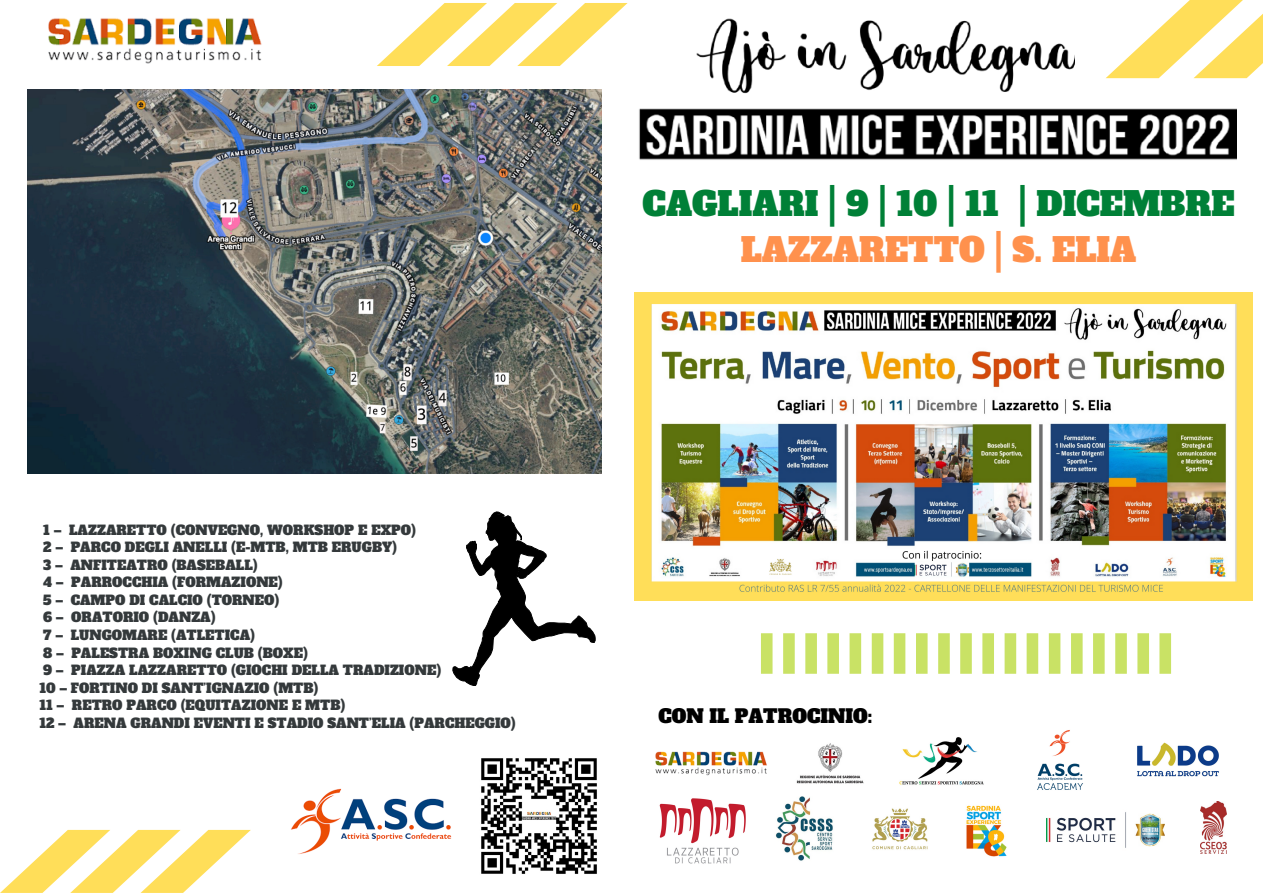
<style>
.page{position:relative;width:1263px;height:894px;background:#fff}
.page>*{position:absolute;margin:0;border:0;box-sizing:border-box;transform-origin:0 0}
.t1{font:32.55px "Alfa Slab One";color:#008037}
.t2{font:32.55px "Alfa Slab One";color:#ff914d}
.t3{font:18.45px "Alfa Slab One";color:#000}
.t4{font:13.05px/17.5px "Alfa Slab One";color:#34393b}
</style>
<div class="page">
<svg style="left:1px;top:829px;width:250px;height:63px"></svg>
<svg style="left:1106px;top:0;width:157px;height:78px"></svg>
<svg style="left:377px;top:3px;width:251px;height:63px"></svg>
<img style="left:696px;top:18px;width:379px;height:76px">
<img style="left:655px;top:751px;width:112px;height:25px">
<img style="left:796px;top:743px;width:68px;height:41px">
<svg style="left:761px;top:633px;width:410px;height:40px"></svg>
<img style="left:1047px;top:812px;width:118px;height:36px">
<img style="left:872px;top:808px;width:56px;height:42px">
<img style="left:1037px;top:730px;width:46px;height:60px">
<img style="left:775px;top:796px;width:58px;height:65px">
<img style="left:966px;top:805px;width:41px;height:52px">
<img style="left:1200px;top:801px;width:26px;height:51px">
<img style="left:1137px;top:742px;width:82px;height:35px">
<img style="left:639px;top:108px;width:597px;height:52px">
<img style="left:659px;top:798px;width:87px;height:66px">
<img style="left:899px;top:737px;width:85px;height:48px">
<img style="left:635px;top:292px;width:617px;height:308px">
<img style="left:27px;top:89px;width:575px;height:384px">
<img style="left:481px;top:758px;width:116px;height:116px">
<svg style="left:453px;top:511px;width:142px;height:174px"></svg>
<img style="left:48px;top:18px;width:214px;height:45px">
<img style="left:291px;top:788px;width:161px;height:66px">
<p class="t4" style="left:39px;top:521px;width:478px">1 – LAZZARETTO (CONVEGNO, WORKSHOP E EXPO)<br>2 – PARCO DEGLI ANELLI (E-MTB, MTB ERUGBY)<br>3 – ANFITEATRO (BASEBALL)<br>4 – PARROCCHIA (FORMAZIONE)<br>5 – CAMPO DI CALCIO (TORNEO)<br>6 – ORATORIO (DANZA)<br>7 – LUNGOMARE (ATLETICA)<br>8 – PALESTRA BOXING CLUB (BOXE)<br>9 – PIAZZA LAZZARETTO (GIOCHI DELLA TRADIZIONE)<br>10 – FORTINO DI SANT’IGNAZIO (MTB)<br>11 – RETRO PARCO (EQUITAZIONE E MTB)<br>12 – ARENA GRANDI EVENTI E STADIO SANT’ELIA (PARCHEGGIO)</p>
<h1 class="t1" style="left:642px;top:183px;width:594px">CAGLIARI | 9 | 10 | 11 | DICEMBRE</h1>
<h1 class="t2" style="left:741px;top:228px;width:397px">LAZZARETTO | S. ELIA</h1>
<h2 class="t3" style="left:659px;top:704px;width:215px">CON IL PATROCINIO:</h2>
</div>
